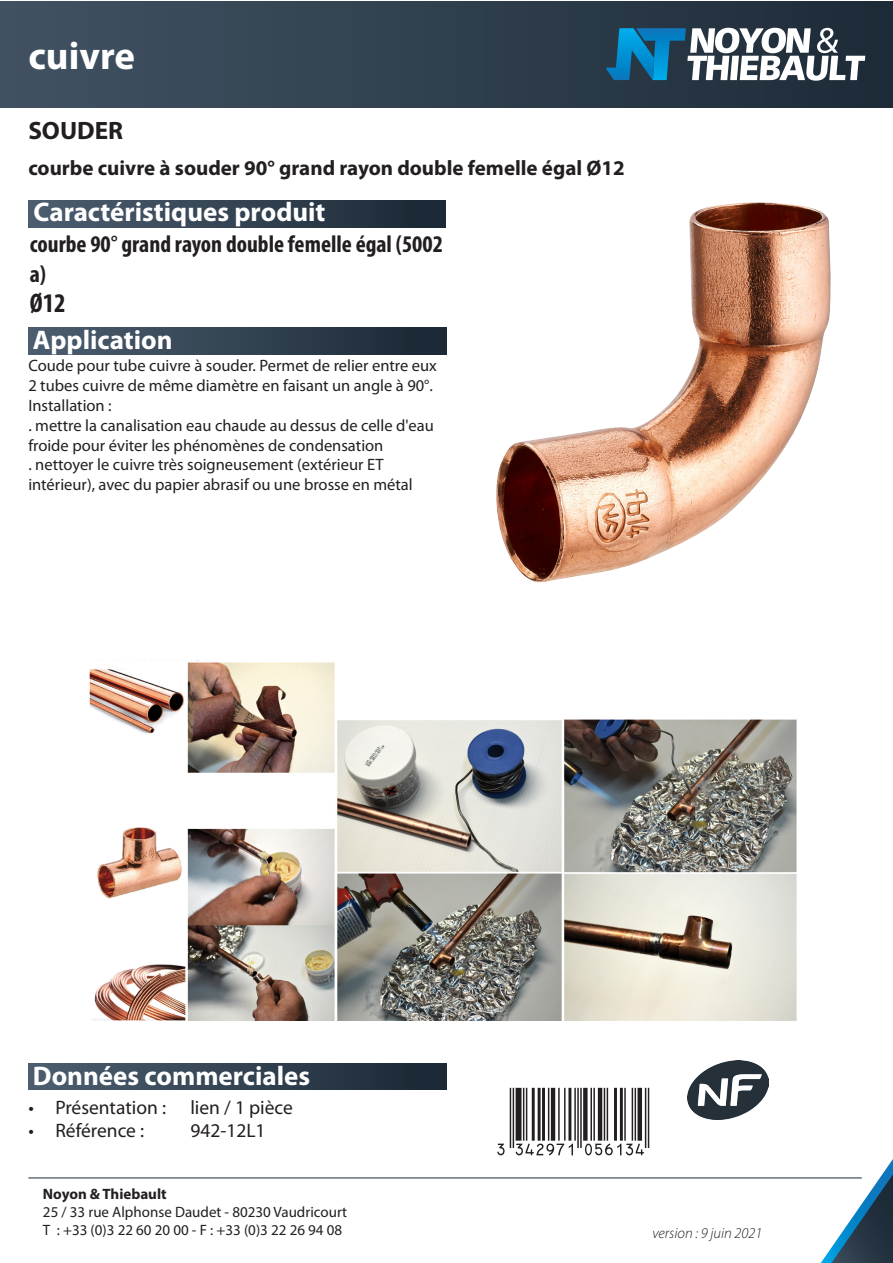
<style>
.page{position:relative;width:893px;height:1263px;background:#fff}
.page>*{position:absolute;margin:0;border:0;box-sizing:border-box;transform-origin:0 0}
.t1{font:700 39px "Myriad Pro";color:#fff}
.t2{font:700 27px "Myriad Pro";color:#fff}
.t3{font:700 condensed 27px "Myriad Pro";color:#231f20}
.t4{font:700 25.2px "Myriad Pro";color:#231f20}
.t5{font:700 condensed 24px/30px "Myriad Pro";color:#231f20}
.t6{font:700 21px "Myriad Pro";color:#231f20}
.t7{font:19.5px "Myriad Pro";color:#231f20}
.t8{font:16.5px/19.8px "Myriad Pro";color:#231f20}
.t9{font:15px/18px "Myriad Pro";color:#231f20}
.t10{font:italic 300 15px "Myriad Pro";color:#231f20}
.s1{font-weight:700}
</style>
<div class="page">
<hr style="left:28px;top:1177px;width:834px;height:1px;background:#1c2936">
<div style="left:28px;top:201px;width:417px;height:26px;background:linear-gradient(to right,#4c5e70,#1a2834)"></div>
<div style="left:0;top:1px;width:893px;height:106px;background:linear-gradient(to right,#415262,#1e2b38)"></div>
<svg style="left:606px;top:28px;width:259px;height:53px"></svg>
<svg style="left:821px;top:1159px;width:72px;height:104px"></svg>
<img style="left:496px;top:202px;width:335px;height:381px">
<img style="left:687px;top:1060px;width:81px;height:59px">
<img style="left:89px;top:660px;width:707px;height:360px">
<div style="left:28px;top:327px;width:418px;height:27px;background:linear-gradient(to right,#4c5e70,#1b2834)"></div>
<div style="left:28px;top:1063px;width:418px;height:27px;background:linear-gradient(to right,#4c5e70,#1b2834)"></div>
<p class="t1" style="left:28px;top:31px;width:108px">cuivre</p>
<p class="t4" style="left:28px;top:114px;width:96px">SOUDER</p>
<p class="t6" style="left:28px;top:154px;width:598px">courbe cuivre à souder 90° grand rayon double femelle égal Ø12</p>
<p class="t2" style="left:34px;top:195px;width:293px">Caractéristiques produit</p>
<p class="t5" style="left:30px;top:228px;width:415px">courbe 90° grand rayon double femelle égal (5002 a)</p>
<p class="t3" style="left:30px;top:286px;width:37px">Ø12</p>
<p class="t2" style="left:33px;top:322px;width:141px">Application</p>
<p class="t8" style="left:28px;top:356px;width:410px">Coude pour tube cuivre à souder. Permet de relier entre eux 2 tubes cuivre de même diamètre en faisant un angle à 90°.<br>Installation :<br>. mettre la canalisation eau chaude au dessus de celle d'eau froide pour éviter les phénomènes de condensation<br>. nettoyer le cuivre très soigneusement (extérieur ET intérieur), avec du papier abrasif ou une brosse en métal</p>
<p class="t2" style="left:33px;top:1058px;width:279px">Données commerciales</p>
<p class="t7" style="left:28px;top:1095px;width:266px">• Présentation : lien / 1 pièce</p>
<p class="t7" style="left:28px;top:1118px;width:117px">• Référence :</p>
<p class="t7" style="left:190px;top:1118px;width:77px">942-12L1</p>
<p class="t9" style="left:43px;top:1185px;width:306px"><span class="s1">Noyon &amp; Thiebault<br></span>25 / 33 rue Alphonse Daudet - 80230 Vaudricourt<br>T : +33 (0)3 22 60 20 00 - F : +33 (0)3 22 26 94 08</p>
<p class="t10" style="left:652px;top:1224px;width:111px">version : 9 juin 2021</p>
</div>
